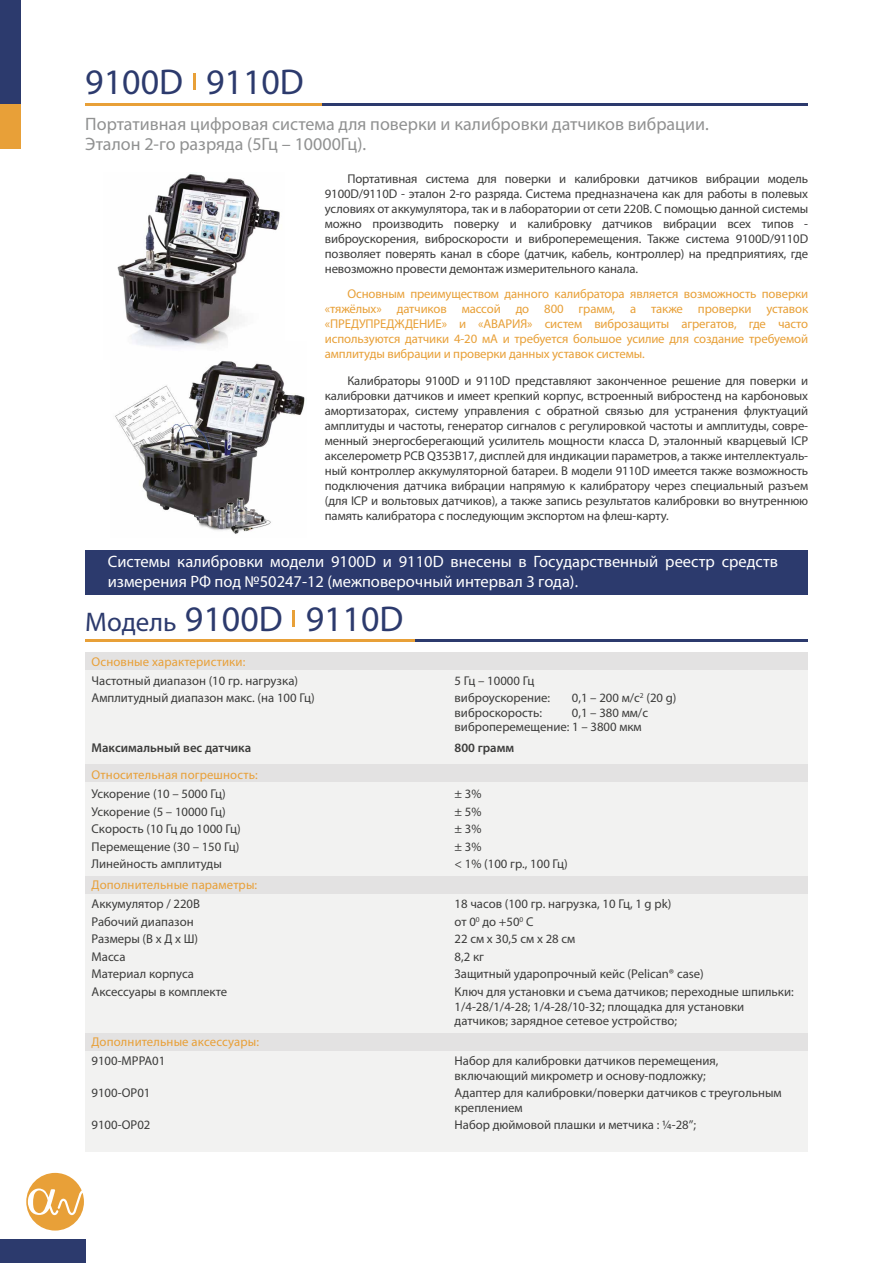
<style>
.page{position:relative;width:893px;height:1263px;background:#fff}
.page>*{position:absolute;margin:0;border:0;box-sizing:border-box;transform-origin:0 0}
.t1{font:36px "Myriad Pro";color:#2c3a6d}
.t2{font:18px/19.5px "Myriad Pro";color:#909191}
.t3{font:16.5px/20.2px "Myriad Pro";color:#fff}
.t4{font:12.75px/15px "Myriad Pro";color:#3c3c3b}
.t5{font:12.75px/15px "Myriad Pro";letter-spacing:.01em;color:#e8a038;text-align:justify}
.t6{font:600 12.75px "Myriad Pro";color:#3c3c3b}
.s1{font-size:27px}
</style>
<div class="page">
<div style="left:85px;top:653px;width:723px;height:498px;background:#f2f2f1"></div>
<div style="left:85px;top:764px;width:723px;height:17px;background:#e3e2e2"></div>
<div style="left:85px;top:653px;width:723px;height:17px;background:#e3e2e2"></div>
<div style="left:85px;top:876px;width:723px;height:17px;background:#e3e2e2"></div>
<div style="left:86px;top:1033px;width:722px;height:17px;background:#e3e2e2"></div>
<img style="left:115px;top:360px;width:190px;height:174px">
<div style="left:85px;top:550px;width:723px;height:45px;background:#2c3a6d"></div>
<div style="left:0;top:0;width:21px;height:105px;background:#2c3a6d"></div>
<div style="left:0;top:105px;width:21px;height:44px;background:#e8a038"></div>
<div style="left:0;top:1240px;width:85px;height:23px;background:#2c3a6d"></div>
<svg style="left:26px;top:1173px;width:58px;height:57px"></svg>
<hr style="left:321px;top:103px;width:487px;height:2px;background:#2c3a6d">
<hr style="left:85px;top:103px;width:236px;height:2px;background:#e8a038">
<img style="left:117px;top:174px;width:163px;height:173px">
<svg style="left:193px;top:73px;width:2px;height:17px"></svg>
<hr style="left:413px;top:640px;width:395px;height:2px;background:#2c3a6d">
<hr style="left:85px;top:640px;width:330px;height:2px;background:#e8a038">
<svg style="left:293px;top:610px;width:2px;height:17px"></svg>
<h1 class="t1" style="left:85px;top:60px;width:220px">9100D 9110D</h1>
<h2 class="t2" style="left:85px;top:114px;width:625px">Портативная цифровая система для поверки и калибровки датчиков вибрации.<br>Эталон 2-го разряда (5Гц – 10000Гц).</h2>
<p class="t4" style="left:325px;top:171px;width:485px;text-align:justify;text-indent:23px">Портативная система для поверки и калибровки датчиков вибрации модель 9100D/9110D - эталон 2-го разряда. Система предназначена как для работы в полевых условиях от аккумулятора, так и в лаборатории от сети 220В. С помощью данной системы можно производить поверку и калибровку датчиков вибрации всех типов - виброускорения, виброскорости и виброперемещения. Также система 9100D/9110D позволяет поверять канал в сборе (датчик, кабель, контроллер) на предприятиях, где невозможно провести демонтаж измерительного канала.</p>
<p class="t5" style="left:325px;top:286px;width:485px;text-indent:23px">Основным преимуществом данного калибратора является возможность поверки «тяжёлых» датчиков массой до 800 грамм, а также проверки уставок «ПРЕДУПРЕДЖДЕНИЕ» и «АВАРИЯ» систем виброзащиты агрегатов, где часто используются датчики 4-20 мА и требуется большое усилие для создание требуемой амплитуды вибрации и проверки данных уставок системы.</p>
<p class="t4" style="left:325px;top:373px;width:485px;text-align:justify;text-indent:23px">Калибраторы 9100D и 9110D представляют законченное решение для поверки и калибровки датчиков и имеет крепкий корпус, встроенный вибростенд на карбоновых амортизаторах, систему управления с обратной связью для устранения флуктуаций амплитуды и частоты, генератор сигналов с регулировкой частоты и амплитуды, совре&shy;менный энергосберегающий усилитель мощности класса D, эталонный кварцевый ICP акселерометр PCB Q353B17, дисплей для индикации параметров, а также интеллектуаль&shy;ный контроллер аккумуляторной батареи. В модели 9110D имеется также возможность подключения датчика вибрации напрямую к калибратору через специальный разъем (для ICP и вольтовых датчиков), а также запись результатов калибровки во внутреннюю память калибратора с последующим экспортом на флеш-карту.</p>
<p class="t3" style="left:108px;top:551px;width:672px">Системы калибровки модели 9100D и 9110D внесены в Государственный реестр средств измерения РФ под №50247-12 (межповерочный интервал 3 года).</p>
<h1 class="t1" style="left:85px;top:597px;width:320px"><span class="s1">Модель</span> 9100D 9110D</h1>
<p class="t5" style="left:92px;top:654px;width:155px">Основные характеристики:</p>
<p class="t4" style="left:92px;top:673px;width:208px">Частотный диапазон (10 гр. нагрузка)</p>
<p class="t4" style="left:455px;top:673px;width:81px">5 Гц – 10000 Гц</p>
<p class="t4" style="left:92px;top:690px;width:225px">Амплитудный диапазон макс. (на 100 Гц)</p>
<p class="t4" style="left:455px;top:690px;width:97px">виброускорение:</p>
<p class="t4" style="left:572px;top:690px;width:106px">0,1 – 200 м/с<sup>2</sup> (20 g)</p>
<p class="t4" style="left:455px;top:705px;width:89px">виброскорость:</p>
<p class="t4" style="left:455px;top:705px;width:195px;line-height:14.5px;text-indent:117px">0,1 – 380 мм/с виброперемещение: 1 – 3800 мкм</p>
<p class="t6" style="left:92px;top:739px;width:161px">Максимальный вес датчика</p>
<p class="t6" style="left:455px;top:739px;width:61px">800 грамм</p>
<p class="t5" style="left:92px;top:767px;width:168px">Относительная погрешность:</p>
<p class="t4" style="left:92px;top:786px;width:136px">Ускорение (10 – 5000 Гц)</p>
<p class="t4" style="left:455px;top:786px;width:28px">± 3%</p>
<p class="t4" style="left:92px;top:803px;width:136px">Ускорение (5 – 10000 Гц)</p>
<p class="t4" style="left:455px;top:803px;width:28px">± 5%</p>
<p class="t4" style="left:92px;top:821px;width:151px">Скорость (10 Гц до 1000 Гц)</p>
<p class="t4" style="left:455px;top:821px;width:28px">± 3%</p>
<p class="t4" style="left:92px;top:839px;width:149px">Перемещение (30 – 150 Гц)</p>
<p class="t4" style="left:455px;top:839px;width:28px">± 3%</p>
<p class="t4" style="left:92px;top:856px;width:132px">Линейность амплитуды</p>
<p class="t4" style="left:455px;top:856px;width:115px">&lt; 1% (100 гр., 100 Гц)</p>
<p class="t5" style="left:92px;top:877px;width:167px">Дополнительные параметры:</p>
<p class="t4" style="left:92px;top:896px;width:110px">Аккумулятор / 220В</p>
<p class="t4" style="left:455px;top:896px;width:218px">18 часов (100 гр. нагрузка, 10 Гц, 1 g pk)</p>
<p class="t4" style="left:92px;top:914px;width:104px">Рабочий диапазон</p>
<p class="t4" style="left:455px;top:914px;width:80px">от 0<sup>0</sup> до +50<sup>0</sup> С</p>
<p class="t4" style="left:92px;top:931px;width:108px">Размеры (В х Д х Ш)</p>
<p class="t4" style="left:455px;top:931px;width:122px">22 см х 30,5 см х 28 см</p>
<p class="t4" style="left:92px;top:949px;width:35px">Масса</p>
<p class="t4" style="left:455px;top:949px;width:31px">8,2 кг</p>
<p class="t4" style="left:92px;top:966px;width:104px">Материал корпуса</p>
<p class="t4" style="left:455px;top:966px;width:251px">Защитный ударопрочный кейс (Pelican® case)</p>
<p class="t4" style="left:92px;top:984px;width:137px">Аксессуары в комплекте</p>
<p class="t4" style="left:455px;top:984px;width:341px;line-height:14.5px">Ключ для установки и съема датчиков; переходные шпильки:<br>1/4-28/1/4-28; 1/4-28/10-32; площадка для установки датчиков; зарядное сетевое устройство;</p>
<p class="t5" style="left:92px;top:1034px;width:169px">Дополнительные аксессуары:</p>
<p class="t4" style="left:92px;top:1053px;width:75px">9100-MPPA01</p>
<p class="t4" style="left:455px;top:1053px;width:265px;line-height:14.5px">Набор для калибровки датчиков перемещения, включающий микрометр и основу-подложку;</p>
<p class="t4" style="left:92px;top:1085px;width:60px">9100-OP01</p>
<p class="t4" style="left:455px;top:1085px;width:329px;line-height:14.5px">Адаптер для калибровки/поверки датчиков с треугольным креплением</p>
<p class="t4" style="left:92px;top:1117px;width:60px">9100-OP02</p>
<p class="t4" style="left:455px;top:1117px;width:243px">Набор дюймовой плашки и метчика : ¼-28’’;</p>
</div>
